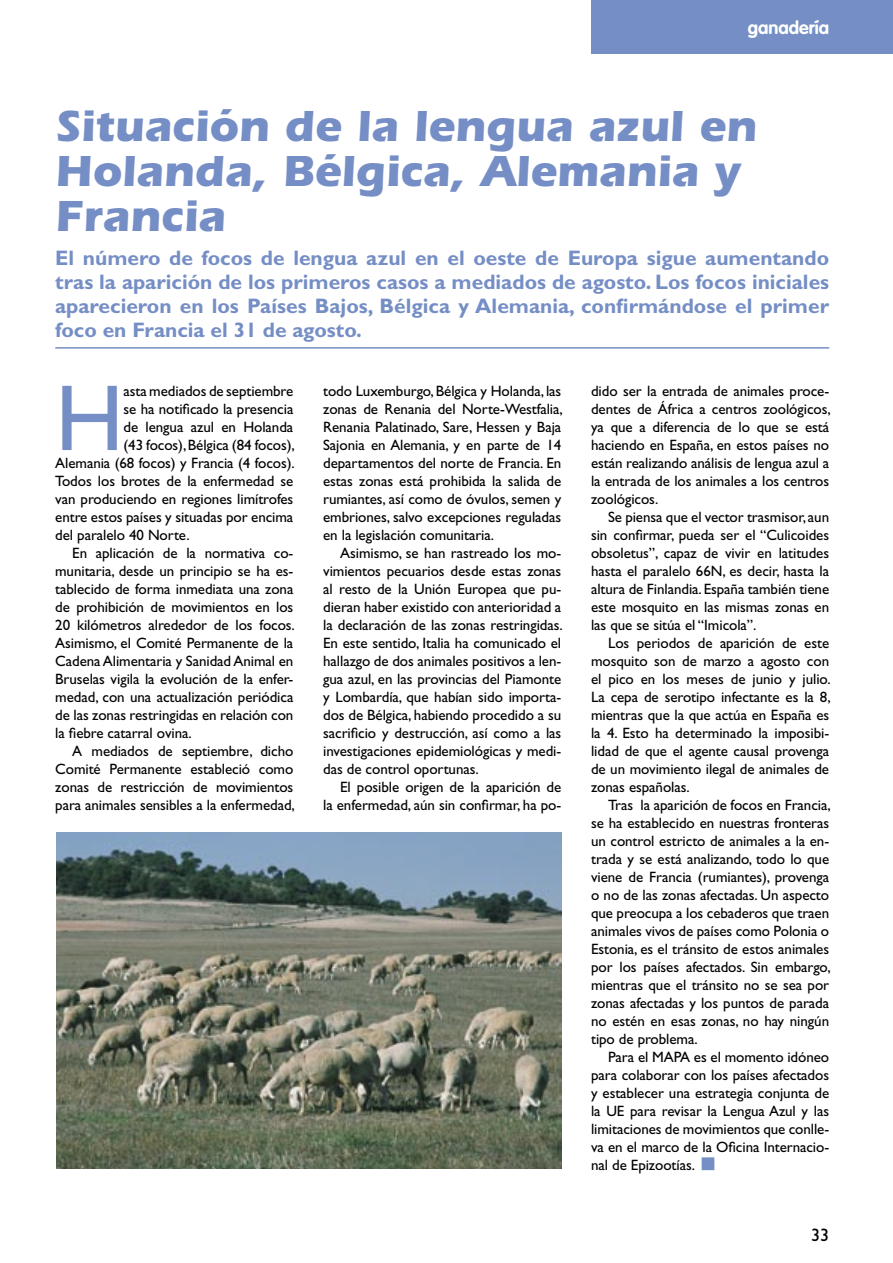
<style>
.page{position:relative;width:893px;height:1263px;background:#fff}
.page>*{position:absolute;margin:0;border:0;box-sizing:border-box;transform-origin:0 0}
.t1{font:94.2px "Gill Sans";color:#758ec5}
.t2{font:700 45px/45px "Itc Eras";color:#758ec5}
.t3{font:700 21px/24px "Gill Sans";color:#758ec5;text-align:justify}
.t4{font:700 18px "VAG Rounded";color:#fff}
.t5{font:18px "Gill Sans";color:#000}
.t6{font:15px/18px "Gill Sans";letter-spacing:-.005em;color:#000;text-align:justify}
</style>
<div class="page">
<div style="left:591px;top:0;width:302px;height:54px;background:#758ec5"></div>
<hr style="left:55px;top:347px;width:774px;height:2px;background:#758ec5">
<div style="left:702px;top:1158px;width:12px;height:11px;background:#758ec5"></div>
<div style="left:702px;top:1157px;width:12px;height:13px;border:2px solid #758ec5"></div>
<img style="left:56px;top:832px;width:505px;height:337px">
<p class="t4" style="left:748px;top:17px;width:83px">ganadería</p>
<h2 class="t2" style="left:55px;top:103px;width:703px">Situación de la lengua azul en<br>Holanda, Bélgica, Alemania y<br>Francia</h2>
<p class="t3" style="left:55px;top:245px;width:775px">El número de focos de lengua azul en el oeste de Europa sigue aumentando tras la aparición de los primeros casos a mediados de agosto. Los focos iniciales aparecieron en los Países Bajos, Bélgica y Alemania, confirmándose el primer foco en Francia el 31 de agosto.</p>
<h1 class="t1" style="left:55px;top:364px;width:70px">H</h1>
<p class="t6" style="left:123px;top:382px;width:171px">asta mediados de septiembre</p>
<p class="t6" style="left:123px;top:400px;width:171px">se ha notificado la presencia</p>
<p class="t6" style="left:123px;top:418px;width:171px">de lengua azul en Holanda</p>
<p class="t6" style="left:123px;top:436px;width:173px">(43 focos), Bélgica (84 focos),</p>
<p class="t6" style="left:55px;top:454px;width:241px">Alemania (68 focos) y Francia (4 focos).</p>
<p class="t6" style="left:55px;top:472px;width:240px">Todos los brotes de la enfermedad se</p>
<p class="t6" style="left:55px;top:490px;width:240px">van produciendo en regiones limítrofes</p>
<p class="t6" style="left:55px;top:508px;width:240px">entre estos países y situadas por encima</p>
<p class="t6" style="left:55px;top:526px;width:136px">del paralelo 40 Norte.</p>
<p class="t6" style="left:72px;top:544px;width:223px">En aplicación de la normativa co-</p>
<p class="t6" style="left:55px;top:562px;width:240px">munitaria, desde un principio se ha es-</p>
<p class="t6" style="left:55px;top:580px;width:240px">tablecido de forma inmediata una zona</p>
<p class="t6" style="left:55px;top:598px;width:240px">de prohibición de movimientos en los</p>
<p class="t6" style="left:55px;top:616px;width:241px">20 kilómetros alrededor de los focos.</p>
<p class="t6" style="left:55px;top:634px;width:240px">Asimismo, el Comité Permanente de la</p>
<p class="t6" style="left:55px;top:652px;width:240px">Cadena Alimentaria y Sanidad Animal en</p>
<p class="t6" style="left:55px;top:670px;width:240px">Bruselas vigila la evolución de la enfer-</p>
<p class="t6" style="left:55px;top:688px;width:240px">medad, con una actualización periódica</p>
<p class="t6" style="left:55px;top:706px;width:240px">de las zonas restringidas en relación con</p>
<p class="t6" style="left:55px;top:724px;width:138px">la fiebre catarral ovina.</p>
<p class="t6" style="left:72px;top:742px;width:223px">A mediados de septiembre, dicho</p>
<p class="t6" style="left:55px;top:760px;width:240px">Comité Permanente estableció como</p>
<p class="t6" style="left:55px;top:778px;width:240px">zonas de restricción de movimientos</p>
<p class="t6" style="left:55px;top:796px;width:241px">para animales sensibles a la enfermedad,</p>
<p class="t6" style="left:323px;top:382px;width:241px">todo Luxemburgo, Bélgica y Holanda, las zonas de Renania del Norte-Westfalia, Renania Palatinado, Sare, Hessen y Baja Sajonia en Alemania, y en parte de 14 departamentos del norte de Francia. En estas zonas está prohibida la salida de rumiantes, así como de óvulos, semen y embriones, salvo excepciones reguladas en la legislación comunitaria.</p>
<p class="t6" style="left:323px;top:544px;width:241px;text-indent:17px">Asimismo, se han rastreado los mo&shy;vimientos pecuarios desde estas zonas al resto de la Unión Europea que pu&shy;dieran haber existido con anterioridad a la declaración de las zonas restringidas.<br>En este sentido, Italia ha comunicado el hallazgo de dos animales positivos a len&shy;gua azul, en las provincias del Piamonte y Lombardía, que habían sido importa&shy;dos de Bélgica, habiendo procedido a su sacrificio y destrucción, así como a las investigaciones epidemiológicas y medi&shy;das de control oportunas.</p>
<p class="t6" style="left:323px;top:778px;width:240px;text-align:right">El posible origen de la aparición de<br>la enfermedad, aún sin confirmar, ha po-</p>
<p class="t6" style="left:591px;top:382px;width:241px">dido ser la entrada de animales proce&shy;dentes de África a centros zoológicos, ya que a diferencia de lo que se está haciendo en España, en estos países no están realizando análisis de lengua azul a la entrada de los animales a los centros zoológicos.</p>
<p class="t6" style="left:591px;top:508px;width:240px;text-indent:17px">Se piensa que el vector trasmisor, aun sin confirmar, pueda ser el “Culicoides obsoletus”, capaz de vivir en latitudes hasta el paralelo 66N, es decir, hasta la altura de Finlandia. España también tiene este mosquito en las mismas zonas en las que se sitúa el “Imicola”.</p>
<p class="t6" style="left:591px;top:634px;width:241px;text-indent:17px">Los periodos de aparición de este mosquito son de marzo a agosto con el pico en los meses de junio y julio.<br>La cepa de serotipo infectante es la 8, mientras que la que actúa en España es la 4. Esto ha determinado la imposibi&shy;lidad de que el agente causal provenga de un movimiento ilegal de animales de zonas españolas.</p>
<p class="t6" style="left:591px;top:796px;width:241px;text-indent:17px">Tras la aparición de focos en Francia, se ha establecido en nuestras fronteras un control estricto de animales a la en&shy;trada y se está analizando, todo lo que viene de Francia (rumiantes), provenga o no de las zonas afectadas. Un aspecto que preocupa a los cebaderos que traen animales vivos de países como Polonia o Estonia, es el tránsito de estos animales por los países afectados. Sin embargo, mientras que el tránsito no se sea por zonas afectadas y los puntos de parada no estén en esas zonas, no hay ningún tipo de problema.</p>
<p class="t6" style="left:591px;top:1048px;width:240px;text-indent:17px">Para el MAPA es el momento idóneo para colaborar con los países afectados y establecer una estrategia conjunta de la UE para revisar la Lengua Azul y las limitaciones de movimientos que conlle&shy;va en el marco de la Oficina Internacio&shy;nal de Epizootías.</p>
<p class="t5" style="left:811px;top:1225px;width:19px">33</p>
</div>
